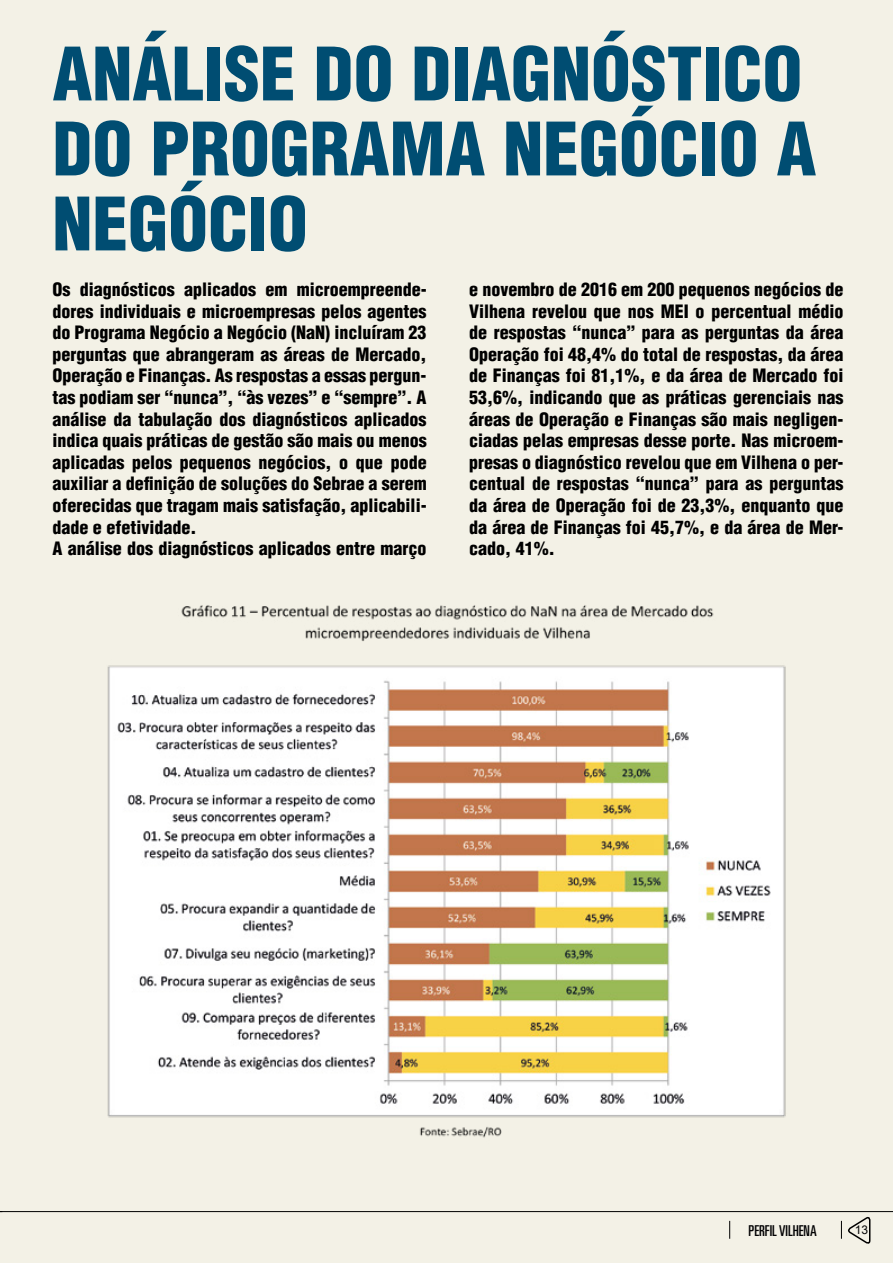
<style>
.page{position:relative;width:893px;height:1263px;background:#f3f1e6}
.page>*{position:absolute;margin:0;border:0;box-sizing:border-box;transform-origin:0 0}
.t1{font:900 condensed 71.7px/75px "Helvetica LT Std";color:#004d72}
.t2{font:900 condensed 18px/21.6px "Helvetica LT Std";color:#000}
.t3{font:ultra-condensed 15px "Univers";color:#020203}
.t4{font:12px "Arial";color:#020203}
</style>
<div class="page">
<svg style="left:729px;top:1221px;width:1px;height:18px"></svg>
<svg style="left:841px;top:1216px;width:30px;height:28px"></svg>
<hr style="left:0;top:1211px;width:893px;height:1px;background:#000">
<img style="left:107px;top:605px;width:679px;height:533px">
<h1 class="t1" style="left:52px;top:36px;width:765px">ANÁLISE DO DIAGNÓSTICO<br>DO PROGRAMA NEGÓCIO A<br>NEGÓCIO</h1>
<p class="t2" style="left:469px;top:278px;width:376px;text-align:justify">e novembro de 2016 em 200 pequenos negócios de Vilhena revelou que nos MEI o percentual médio de respostas “nunca” para as perguntas da área Operação foi 48,4% do total de respostas, da área de Finanças foi 81,1%, e da área de Mercado foi 53,6%, indicando que as práticas gerenciais nas áreas de Operação e Finanças são mais negligen&shy;ciadas pelas empresas desse porte. Nas microem&shy;presas o diagnóstico revelou que em Vilhena o per&shy;centual de respostas “nunca” para as perguntas da área de Operação foi de 23,3%, enquanto que da área de Finanças foi 45,7%, e da área de Mer&shy;cado, 41%.</p>
<p class="t2" style="left:52px;top:278px;width:376px">Os diagnósticos aplicados em microempreende&shy;dores individuais e microempresas pelos agentes do Programa Negócio a Negócio (NaN) incluíram 23 perguntas que abrangeram as áreas de Mercado, Operação e Finanças. As respostas a essas pergun&shy;tas podiam ser “nunca”, “às vezes” e “sempre”. A análise da tabulação dos diagnósticos aplicados indica quais práticas de gestão são mais ou menos aplicadas pelos pequenos negócios, o que pode auxiliar a definição de soluções do Sebrae a serem oferecidas que tragam mais satisfação, aplicabili&shy;dade e efetividade.<br>A análise dos diagnósticos aplicados entre março</p>
<p class="t3" style="left:748px;top:1222px;width:70px">PERFIL VILHENA</p>
<p class="t4" style="left:855px;top:1222px;width:15px">13</p>
</div>
